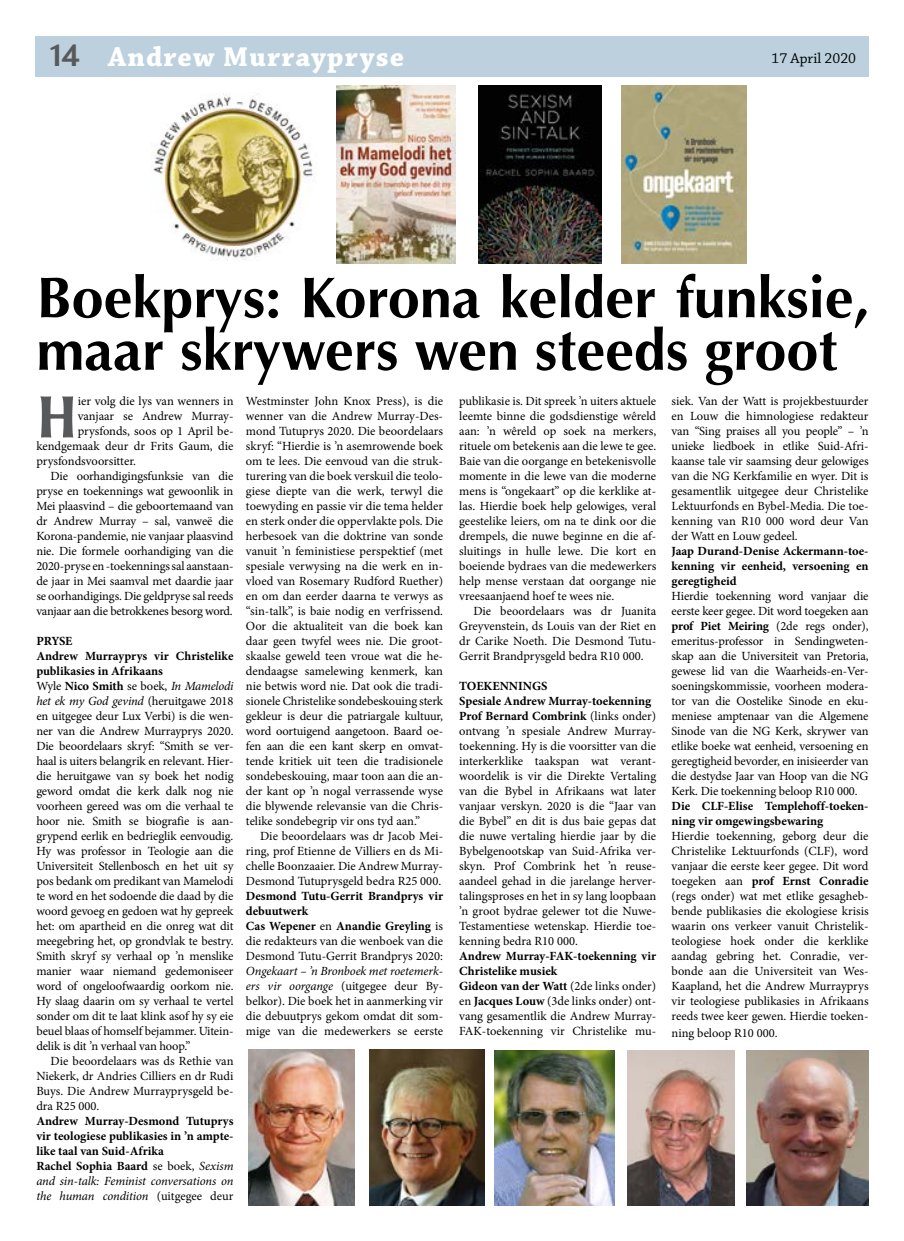
<style>
.page{position:relative;width:904px;height:1241px;background:#fff}
.page>*{position:absolute;margin:0;border:0;box-sizing:border-box;transform-origin:0 0}
.t1{font:700 60.62px "Strayhorn MT Std";color:#58595b}
.t2{font:700 57.5px/52.5px "Optima LT Std";color:#000}
.t3{font:700 28.75px "Chaparral Pro";letter-spacing:.04em;color:#fff}
.t4{font:15px "Chaparral Pro";color:#000}
.t5{font:12.5px/15px "Minion Pro";letter-spacing:-.01em;color:#000;text-align:justify}
.t6{font:700 12.5px/15px "Minion Pro";color:#000}
.s1{font-family:"Penumbra Sans Std";font-weight:600;font-size:27.5px;color:#58595b}
.s2{font-weight:700}
.s3{font-style:italic}
.s4{font-weight:400}
.s5{font-weight:400;font-style:italic}
</style>
<div class="page">
<div style="left:35px;top:36px;width:833px;height:40px;background:#bcd1dd"></div>
<img style="left:337px;top:85px;width:118px;height:179px">
<img style="left:621px;top:85px;width:125px;height:179px">
<img style="left:478px;top:85px;width:123px;height:178px">
<img style="left:151px;top:93px;width:162px;height:167px">
<img style="left:248px;top:1049px;width:107px;height:156px">
<img style="left:746px;top:1050px;width:122px;height:155px">
<img style="left:369px;top:1049px;width:115px;height:156px">
<img style="left:495px;top:1050px;width:120px;height:155px">
<img style="left:628px;top:1050px;width:106px;height:155px">
<h3 class="t3" style="left:51px;top:40px;width:355px"><span class="s1">14</span> Andrew Murraypryse</h3>
<p class="t4" style="left:771px;top:50px;width:86px">17 April 2020</p>
<h2 class="t2" style="left:36px;top:272px;width:834px">Boekprys: Korona kelder funksie, maar skrywers wen steeds groot</h2>
<h1 class="t1" style="left:36px;top:381px;width:43px">H</h1>
<p class="t5" style="left:78px;top:393px;width:157px">ier volg die lys van wenners in</p>
<p class="t5" style="left:246px;top:393px;width:199px">Westminster John Knox Press), is die wenner van die Andrew Murray-Des&shy;mond Tutuprys 2020. Die beoordelaars skryf: “Hierdie is ’n asemrowende boek om te lees. Die eenvoud van die struk&shy;turering van die boek verskuil die teolo&shy;giese diepte van die werk, terwyl die toewyding en passie vir die tema helder en sterk onder die oppervlakte pols. Die herbesoek van die doktrine van sonde vanuit ’n feministiese perspektief (met spesiale verwysing na die werk en in&shy;vloed van Rosemary Rudford Ruether) en om dan eerder daarna te verwys as “sin-talk”, is baie nodig en verfrissend.<br>Oor die aktualiteit van die boek kan daar geen twyfel wees nie. Die groot&shy;skaalse geweld teen vroue wat die he&shy;dendaagse samelewing kenmerk, kan nie betwis word nie. Dat ook die tradi&shy;sionele Christelike sondebeskouing sterk gekleur is deur die patriargale kultuur, word oortuigend aangetoon. Baard oe&shy;fen aan die een kant skerp en omvat&shy;tende kritiek uit teen die tradisionele sondebeskouing, maar toon aan die an&shy;der kant op ’n nogal verrassende wyse die blywende relevansie van die Chris&shy;telike sondebegrip vir ons tyd aan.”</p>
<p class="t5" style="left:246px;top:828px;width:199px;text-indent:14px">Die beoordelaars was dr Jacob Mei&shy;ring, prof Etienne de Villiers en ds Mi&shy;chelle Boonzaaier. Die Andrew Murray-Desmond Tutuprysgeld bedra R25 000.</p>
<p class="t5" style="left:246px;top:888px;width:199px;text-align:left"><span class="s2">Desmond Tutu-Gerrit Brandprys vir debuutwerk<br>Cas Wepener</span> en <span class="s2">Anandie Greyling</span> is die redakteurs van die wenboek van die<br>Desmond Tutu-Gerrit Brandprys 2020:</p>
<p class="t5" style="left:246px;top:963px;width:199px"><span class="s3">Ongekaart – ’n Bronboek met roetemerk&shy;ers vir oorgange</span> (uitgegee deur By&shy;belkor). Die boek het in aanmerking vir die debuutprys gekom omdat dit som&shy;mige van die medewerkers se eerste</p>
<p class="t5" style="left:459px;top:393px;width:198px">publikasie is. Dit spreek ’n uiters aktuele leemte binne die godsdienstige wêreld aan: ’n wêreld op soek na merkers, rituele om betekenis aan die lewe te gee.<br>Baie van die oorgange en betekenisvolle momente in die lewe van die moderne mens is “ongekaart” op die kerklike at&shy;las. Hierdie boek help gelowiges, veral geestelike leiers, om na te dink oor die drempels, die nuwe beginne en die af&shy;sluitings in hulle lewe. Die kort en boeiende bydraes van die medewerkers help mense verstaan dat oorgange nie vreesaanjaend hoef te wees nie.</p>
<p class="t5" style="left:459px;top:603px;width:198px;text-indent:14px">Die beoordelaars was dr Juanita Greyvenstein, ds Louis van der Riet en dr Carike Noeth. Die Desmond Tutu-Gerrit Brandprysgeld bedra R10 000.</p>
<p class="t5" style="left:459px;top:678px;width:198px;text-align:left"><span class="s2">TOEKENNINGS<br>Spesiale Andrew Murray-toekenning Prof Bernard Combrink</span> (links onder) ontvang ’n spesiale Andrew Murray&shy;toekenning. Hy is die voorsitter van die interkerklike taakspan wat verant&shy;woordelik is vir die Direkte Vertaling van die Bybel in Afrikaans wat later vanjaar verskyn. 2020 is die “Jaar van die Bybel” en dit is dus baie gepas dat die nuwe vertaling hierdie jaar by die Bybelgenootskap van Suid-Afrika ver&shy;skyn. Prof Combrink het ’n reuse&shy;aandeel gehad in die jarelange herver&shy;talingsproses en het in sy lang loopbaan ’n groot bydrae gelewer tot die Nuwe-Testamentiese wetenskap. Hierdie toe&shy;kenning bedra R10 000.</p>
<p class="t5" style="left:459px;top:948px;width:198px;text-align:left"><span class="s2">Andrew Murray-FAK-toekenning vir Christelike musiek<br>Gideon van der Watt</span> (2de links onder) en <span class="s2">Jacques Louw</span> (3de links onder) ont&shy;vang gesamentlik die Andrew Murray-FAK-toekenning vir Christelike mu-</p>
<p class="t5" style="left:671px;top:393px;width:198px">siek. Van der Watt is projekbestuurder en Louw die himnologiese redakteur van “Sing praises all you people” – ’n unieke liedboek in etlike Suid-Afri&shy;kaanse tale vir saamsing deur gelowiges van die NG Kerkfamilie en wyer. Dit is gesamentlik uitgegee deur Christelike Lektuurfonds en Bybel-Media. Die toe&shy;kenning van R10 000 word deur Van der Watt en Louw gedeel.</p>
<p class="t6" style="left:671px;top:543px;width:198px;text-align:justify">Jaap Durand-Denise Ackermann-toe&shy;kenning vir eenheid, versoening en geregtigheid</p>
<p class="t5" style="left:671px;top:588px;width:198px">Hierdie toekenning word vanjaar die eerste keer gegee. Dit word toegeken aan <span class="s2">prof Piet Meiring</span> (2de regs onder), emeritus-professor in Sendingweten&shy;skap aan die Universiteit van Pretoria, gewese lid van die Waarheids-en-Ver&shy;soeningskommissie, voorheen modera&shy;tor van die Oostelike Sinode en eku&shy;meniese amptenaar van die Algemene Sinode van die NG Kerk, skrywer van etlike boeke wat eenheid, versoening en geregtigheid bevorder, en inisieerder van die destydse Jaar van Hoop van die NG Kerk. Die toekenning beloop R10 000.</p>
<p class="t6" style="left:671px;top:798px;width:198px">Die CLF-Elise Templehoff-toeken&shy;ning vir omgewingsbewaring</p>
<p class="t5" style="left:671px;top:828px;width:198px">Hierdie toekenning, geborg deur die Christelike Lektuurfonds (CLF), word vanjaar die eerste keer gegee. Dit word toegeken aan <span class="s2">prof Ernst Conradie </span>(regs onder) wat met etlike gesagheb&shy;bende publikasies die ekologiese krisis waarin ons verkeer vanuit Christelik&shy;teologiese hoek onder die kerklike aandag gebring het. Conradie, ver&shy;bonde aan die Universiteit van Wes-Kaapland, het die Andrew Murrayprys vir teologiese publikasies in Afrikaans reeds twee keer gewen. Hierdie toeken-</p>
<p class="t5" style="left:671px;top:1024px;width:108px">ning beloop R10 000.</p>
<p class="t5" style="left:78px;top:408px;width:157px">vanjaar se Andrew Murray-</p>
<p class="t5" style="left:78px;top:423px;width:156px">prysfonds, soos op 1 April be-</p>
<p class="t5" style="left:36px;top:438px;width:199px">kendgemaak deur dr Frits Gaum, die</p>
<p class="t5" style="left:36px;top:453px;width:101px">prysfondsvoorsitter.</p>
<p class="t5" style="left:50px;top:468px;width:184px">Die oorhandigingsfunksie van die</p>
<p class="t5" style="left:36px;top:483px;width:199px">pryse en toekennings wat gewoonlik in</p>
<p class="t5" style="left:36px;top:498px;width:199px">Mei plaasvind – die geboortemaand van</p>
<p class="t5" style="left:36px;top:513px;width:199px">dr Andrew Murray – sal, vanweë die</p>
<p class="t5" style="left:36px;top:528px;width:199px">Korona-pandemie, nie vanjaar plaasvind</p>
<p class="t5" style="left:36px;top:543px;width:199px">nie. Die formele oorhandiging van die</p>
<p class="t5" style="left:36px;top:558px;width:197px">2020-pryse en -toekennings sal aanstaan-</p>
<p class="t5" style="left:36px;top:573px;width:199px">de jaar in Mei saamval met daardie jaar</p>
<p class="t5" style="left:36px;top:588px;width:199px">se oorhandigings. Die geldpryse sal reeds</p>
<p class="t5" style="left:36px;top:603px;width:198px">vanjaar aan die betrokkenes besorg word.</p>
<p class="t5" style="left:36px;top:633px;width:199px;text-align:left"><span class="s2">PRYSE<br>Andrew Murrayprys vir Christelike publikasies in Afrikaans<br></span>Wyle <span class="s2">Nico Smith</span> se boek, <span class="s3">In Mamelodi het ek my God gevind</span> (heruitgawe 2018 en uitgegee deur Lux Verbi) is die wen&shy;ner van die Andrew Murrayprys 2020.<br>Die beoordelaars skryf: “Smith se ver&shy;haal is uiters belangrik en relevant. Hier&shy;die heruitgawe van sy boek het nodig geword omdat die kerk dalk nog nie voorheen gereed was om die verhaal te hoor nie. Smith se biografie is aan&shy;grypend eerlik en bedrieglik eenvoudig.<br>Hy was professor in Teologie aan die Universiteit Stellenbosch en het uit sy pos bedank om predikant van Mamelodi te word en het sodoende die daad by die woord gevoeg en gedoen wat hy gepreek het: om apartheid en die onreg wat dit meegebring het, op grondvlak te bestry.<br>Smith skryf sy verhaal op ’n menslike manier waar niemand gedemoniseer word of ongeloofwaardig oorkom nie.<br>Hy slaag daarin om sy verhaal te vertel sonder om dit te laat klink asof hy sy eie beuel blaas of homself bejammer. Uitein&shy;delik is dit ’n verhaal van hoop.”</p>
<p class="t5" style="left:36px;top:1053px;width:199px;text-indent:14px">Die beoordelaars was ds Rethie van Niekerk, dr Andries Cilliers en dr Rudi Buys. Die Andrew Murrayprysgeld be&shy;dra R25 000.</p>
<p class="t6" style="left:36px;top:1113px;width:199px">Andrew Murray-Desmond Tutuprys vir teologiese publikasies in ’n ampte&shy;like taal van Suid-Afrika<br>Rachel Sophia Baard <span class="s4">se boek,</span> <span class="s5">Sexism and sin-talk: Feminist conversations on the human condition</span> <span class="s4">(uitgegee deur</span></p>
</div>
